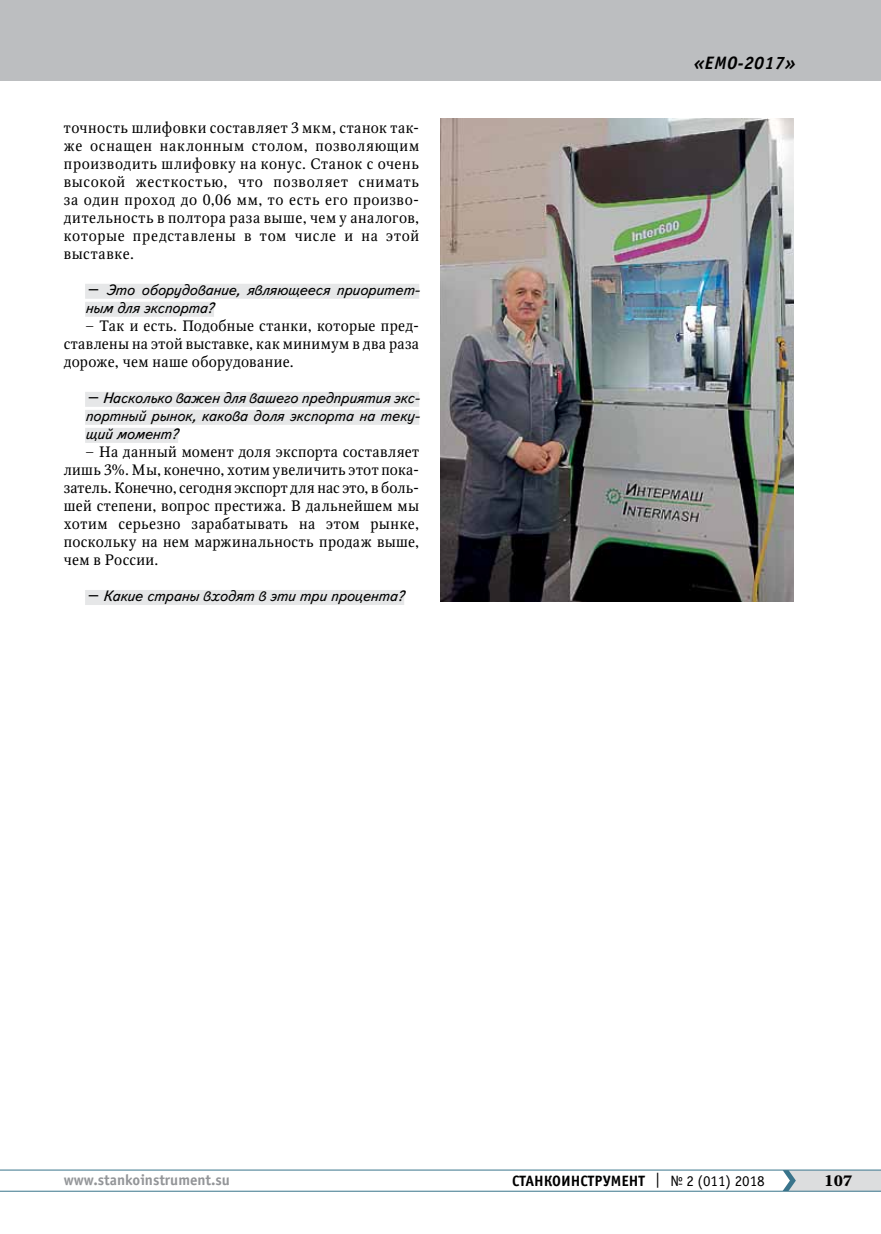
<style>
.page{position:relative;width:881px;height:1234px;background:#fff}
.page>*{position:absolute;margin:0;border:0;box-sizing:border-box;transform-origin:0 0}
.t1{font:italic 700 18px "Officina Sans C";letter-spacing:.015em;color:#000}
.t2{font:15px/18px "Octava";letter-spacing:.03em;color:#000;text-align:justify}
.t3{font:italic 15px/18px "Text Book C";letter-spacing:-.015em;color:#000}
.t4{font:700 15px "Officina Sans C";color:#000}
.t5{font:700 15px "Officina Sans C";color:#939598}
.t6{font:700 15px "Octava";color:#000}
.s1{font-weight:400}
</style>
<div class="page">
<hr style="left:0;top:1190px;width:880px;height:1px;background:#39748b">
<hr style="left:0;top:1169px;width:880px;height:1px;background:#39748b">
<svg style="left:782px;top:1169px;width:98px;height:21px;background:#cdd4d7"></svg>
<div style="left:0;top:0;width:880px;height:81px;background:#bcbec0"></div>
<div style="left:85px;top:284px;width:334px;height:15px;background:#e6e7e8"></div>
<div style="left:85px;top:302px;width:129px;height:15px;background:#e6e7e8"></div>
<div style="left:85px;top:392px;width:334px;height:15px;background:#e6e7e8"></div>
<div style="left:85px;top:410px;width:334px;height:15px;background:#e6e7e8"></div>
<div style="left:85px;top:428px;width:93px;height:15px;background:#e6e7e8"></div>
<div style="left:85px;top:590px;width:319px;height:15px;background:#e6e7e8"></div>
<img style="left:440px;top:119px;width:353px;height:482px">
<p class="t2" style="left:64px;top:119px;width:357px">точность шлифовки составляет 3 мкм, станок так&shy;же оснащен наклонным столом, позволяющим производить шлифовку на конус. Станок с очень высокой жесткостью, что позволяет снимать за один проход до 0,06 мм, то есть его произво&shy;дительность в полтора раза выше, чем у аналогов, которые представлены в том числе и на этой выставке.</p>
<p class="t3" style="left:85px;top:281px;width:336px">– Это оборудование, являющееся приоритет&shy;ным для экспорта?</p>
<p class="t2" style="left:64px;top:317px;width:357px;text-indent:21px">− Так и есть. Подобные станки, которые пред&shy;ставлены на этой выставке, как минимум в два раза дороже, чем наше оборудование.</p>
<p class="t3" style="left:85px;top:389px;width:336px;text-align:justify">– Насколько важен для вашего предприятия экс&shy;портный рынок, какова доля экспорта на теку&shy;щий момент?</p>
<p class="t2" style="left:64px;top:443px;width:357px;text-indent:21px">− На данный момент доля экспорта составляет лишь 3%. Мы, конечно, хотим увеличить этот пока&shy;затель. Конечно, сегодня экспорт для нас это, в боль&shy;шей степени, вопрос престижа. В дальнейшем мы хотим серьезно зарабатывать на этом рынке, поскольку на нем маржинальность продаж выше, чем в России.</p>
<p class="t3" style="left:85px;top:587px;width:320px">– Какие страны входят в эти три процента?</p>
<p class="t1" style="left:693px;top:53px;width:104px">«ЕМО-2017»</p>
<p class="t5" style="left:64px;top:1171px;width:168px">www.stankoinstrument.su</p>
<p class="t4" style="left:512px;top:1171px;width:254px">СТАНКОИНСТРУМЕНТ <span class="s1">| № 2 (011) 2018</span></p>
<p class="t6" style="left:824px;top:1170px;width:29px">107</p>
</div>
